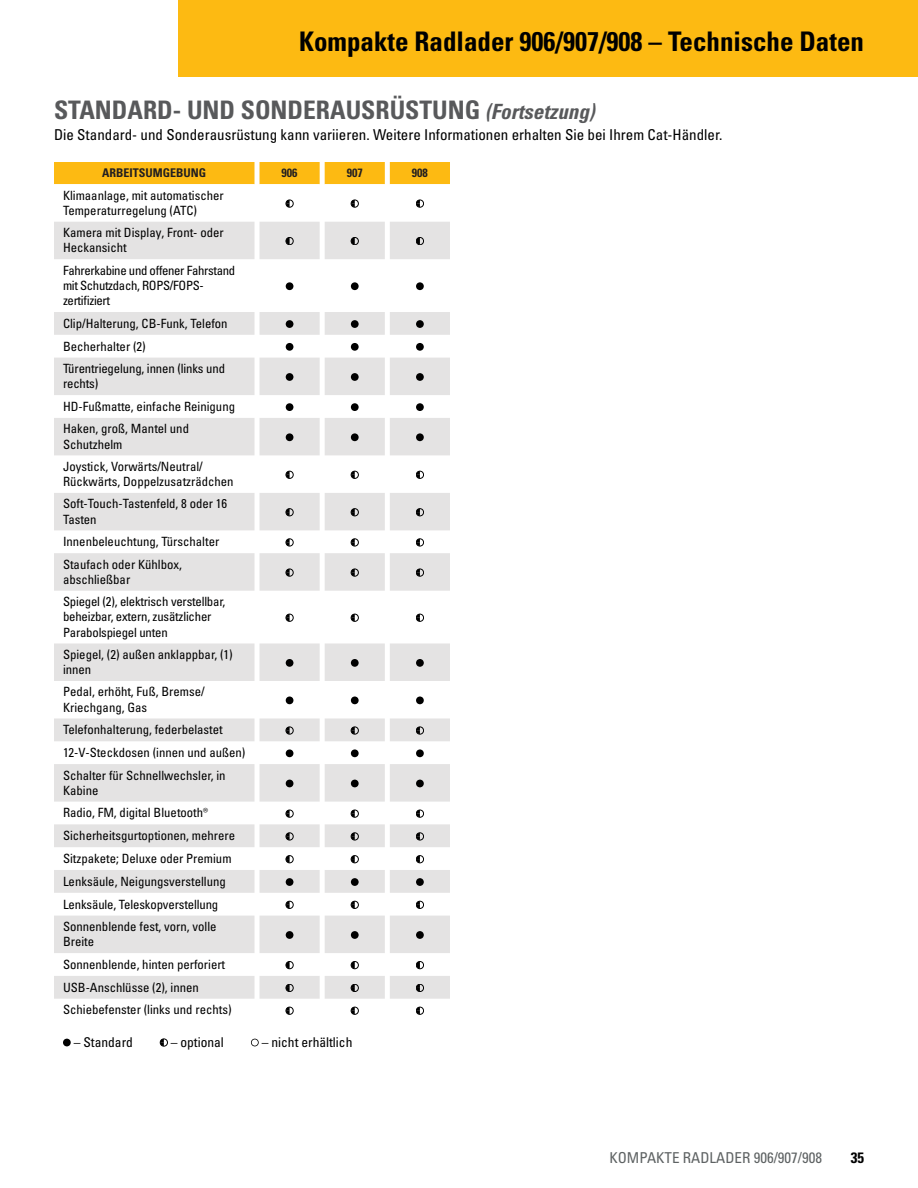
<style>
.page{position:relative;width:918px;height:1188px;background:#fff}
.page>*{position:absolute;margin:0;border:0;box-sizing:border-box;transform-origin:0 0}
.t1{font:700 condensed 27px "Univers LT Std";color:#000}
.t2{font:25.5px "Univers LTCYR 67 Bold Cond";color:#58595b}
.t3{font:condensed 15px "Univers LTCYR 57";color:#000}
.t4{font:condensed 15px "Univers LTCYR 57";color:#5e6263}
.t5{font:15px "Univers LTCYR 67 Bold Cond";color:#000}
.t6{font:condensed 13.5px "Univers LTCYR 57";color:#000}
.t7{font:condensed 12.75px/22.6px "Univers LTCYR 57";color:#000}
.t8{font:condensed 12.75px/15.3px "Univers LTCYR 57";letter-spacing:-.025em;color:#000}
.t9{font:12px "Univers LTCYR 67 Bold Cond";color:#221f20}
.s1{font-family:"Univers LTCYR 67 Bold Cond Obl";font-size:21px}
</style>
<div class="page">
<div style="left:54px;top:162px;width:396px;height:22px;background:#fdba12"></div>
<svg style="left:54px;top:222px;width:396px;height:777px;fill:#e9e8e8"></svg>
<svg style="left:286px;top:200px;width:7px;height:7px"></svg>
<svg style="left:351px;top:200px;width:8px;height:7px"></svg>
<svg style="left:416px;top:200px;width:8px;height:7px"></svg>
<svg style="left:286px;top:237px;width:7px;height:8px"></svg>
<svg style="left:351px;top:237px;width:8px;height:8px"></svg>
<svg style="left:416px;top:237px;width:8px;height:8px"></svg>
<svg style="left:286px;top:282px;width:7px;height:8px"></svg>
<svg style="left:351px;top:282px;width:8px;height:8px"></svg>
<svg style="left:416px;top:282px;width:8px;height:8px"></svg>
<svg style="left:286px;top:320px;width:7px;height:8px"></svg>
<svg style="left:351px;top:320px;width:8px;height:8px"></svg>
<svg style="left:416px;top:320px;width:8px;height:8px"></svg>
<svg style="left:286px;top:343px;width:7px;height:8px"></svg>
<svg style="left:351px;top:343px;width:8px;height:8px"></svg>
<svg style="left:416px;top:343px;width:8px;height:8px"></svg>
<svg style="left:286px;top:373px;width:7px;height:8px"></svg>
<svg style="left:351px;top:373px;width:8px;height:8px"></svg>
<svg style="left:416px;top:373px;width:8px;height:8px"></svg>
<svg style="left:286px;top:403px;width:7px;height:8px"></svg>
<svg style="left:351px;top:403px;width:8px;height:8px"></svg>
<svg style="left:416px;top:403px;width:8px;height:8px"></svg>
<svg style="left:286px;top:433px;width:7px;height:8px"></svg>
<svg style="left:351px;top:433px;width:8px;height:8px"></svg>
<svg style="left:416px;top:433px;width:8px;height:8px"></svg>
<svg style="left:286px;top:471px;width:7px;height:8px"></svg>
<svg style="left:351px;top:471px;width:8px;height:8px"></svg>
<svg style="left:416px;top:471px;width:8px;height:8px"></svg>
<svg style="left:286px;top:508px;width:7px;height:8px"></svg>
<svg style="left:351px;top:508px;width:8px;height:8px"></svg>
<svg style="left:416px;top:508px;width:8px;height:8px"></svg>
<svg style="left:286px;top:539px;width:7px;height:7px"></svg>
<svg style="left:351px;top:539px;width:8px;height:7px"></svg>
<svg style="left:416px;top:539px;width:8px;height:7px"></svg>
<svg style="left:286px;top:569px;width:7px;height:7px"></svg>
<svg style="left:351px;top:569px;width:8px;height:7px"></svg>
<svg style="left:416px;top:569px;width:8px;height:7px"></svg>
<svg style="left:286px;top:614px;width:7px;height:8px"></svg>
<svg style="left:351px;top:614px;width:8px;height:8px"></svg>
<svg style="left:416px;top:614px;width:8px;height:8px"></svg>
<svg style="left:286px;top:659px;width:7px;height:8px"></svg>
<svg style="left:351px;top:659px;width:8px;height:8px"></svg>
<svg style="left:416px;top:659px;width:8px;height:8px"></svg>
<svg style="left:286px;top:697px;width:7px;height:7px"></svg>
<svg style="left:351px;top:697px;width:8px;height:7px"></svg>
<svg style="left:416px;top:697px;width:8px;height:7px"></svg>
<svg style="left:286px;top:727px;width:7px;height:7px"></svg>
<svg style="left:351px;top:727px;width:8px;height:7px"></svg>
<svg style="left:416px;top:727px;width:8px;height:7px"></svg>
<svg style="left:286px;top:749px;width:7px;height:8px"></svg>
<svg style="left:351px;top:749px;width:8px;height:8px"></svg>
<svg style="left:416px;top:749px;width:8px;height:8px"></svg>
<svg style="left:286px;top:780px;width:7px;height:7px"></svg>
<svg style="left:351px;top:780px;width:8px;height:7px"></svg>
<svg style="left:416px;top:780px;width:8px;height:7px"></svg>
<svg style="left:286px;top:810px;width:7px;height:8px"></svg>
<svg style="left:351px;top:810px;width:8px;height:8px"></svg>
<svg style="left:416px;top:810px;width:8px;height:8px"></svg>
<svg style="left:286px;top:833px;width:7px;height:7px"></svg>
<svg style="left:351px;top:833px;width:8px;height:7px"></svg>
<svg style="left:416px;top:833px;width:8px;height:7px"></svg>
<svg style="left:286px;top:855px;width:7px;height:8px"></svg>
<svg style="left:351px;top:855px;width:8px;height:8px"></svg>
<svg style="left:416px;top:855px;width:8px;height:8px"></svg>
<svg style="left:286px;top:878px;width:7px;height:8px"></svg>
<svg style="left:351px;top:878px;width:8px;height:8px"></svg>
<svg style="left:416px;top:878px;width:8px;height:8px"></svg>
<svg style="left:286px;top:901px;width:7px;height:8px"></svg>
<svg style="left:351px;top:901px;width:8px;height:8px"></svg>
<svg style="left:416px;top:901px;width:8px;height:8px"></svg>
<svg style="left:286px;top:931px;width:7px;height:8px"></svg>
<svg style="left:351px;top:931px;width:8px;height:8px"></svg>
<svg style="left:416px;top:931px;width:8px;height:8px"></svg>
<svg style="left:286px;top:961px;width:7px;height:8px"></svg>
<svg style="left:351px;top:961px;width:8px;height:8px"></svg>
<svg style="left:416px;top:961px;width:8px;height:8px"></svg>
<svg style="left:286px;top:984px;width:7px;height:8px"></svg>
<svg style="left:351px;top:984px;width:8px;height:8px"></svg>
<svg style="left:416px;top:984px;width:8px;height:8px"></svg>
<svg style="left:286px;top:1007px;width:7px;height:8px"></svg>
<svg style="left:351px;top:1007px;width:8px;height:8px"></svg>
<svg style="left:416px;top:1007px;width:8px;height:8px"></svg>
<svg style="left:63px;top:1039px;width:8px;height:7px"></svg>
<svg style="left:160px;top:1039px;width:8px;height:7px"></svg>
<svg style="left:251px;top:1039px;width:8px;height:7px"></svg>
<div style="left:178px;top:0;width:740px;height:76px;background:#fdba12"></div>
<h1 class="t1" style="left:299px;top:25px;width:566px">Kompakte Radlader 906/907/908 – Technische Daten</h1>
<h2 class="t2" style="left:54px;top:95px;width:542px">STANDARD- UND SONDERAUSRÜSTUNG <span class="s1">(Fortsetzung)</span></h2>
<p class="t3" style="left:54px;top:126px;width:670px">Die Standard- und Sonderausrüstung kann variieren. Weitere Informationen erhalten Sie bei Ihrem Cat-Händler.</p>
<p class="t9" style="left:102px;top:166px;width:106px">ARBEITSUMGEBUNG</p>
<p class="t9" style="left:282px;top:166px;width:17px">906</p>
<p class="t9" style="left:347px;top:166px;width:17px">907</p>
<p class="t9" style="left:412px;top:166px;width:17px">908</p>
<p class="t7" style="left:63px;top:187px;width:162px;line-height:15.3px">Klimaanlage, mit automatischer<br>Temperaturregelung (ATC)</p>
<p class="t7" style="left:63px;top:225px;width:162px;line-height:15.3px">Kamera mit Display, Front- oder<br>Heckansicht</p>
<p class="t8" style="left:63px;top:262px;width:174px">Fahrerkabine und offener Fahrstand mit Schutzdach, ROPS/FOPS&shy;zertifiziert</p>
<p class="t7" style="left:63px;top:312px;width:166px">Clip/Halterung, CB-Funk, Telefon<br>Becherhalter (2)<br>Türentriegelung, innen (links und</p>
<p class="t7" style="left:63px;top:372px;width:174px">rechts)<br>HD-Fußmatte, einfache Reinigung<br>Haken, groß, Mantel und</p>
<p class="t7" style="left:63px;top:433px;width:141px;line-height:22.2px">Schutzhelm<br>Joystick, Vorwärts/Neutral/</p>
<p class="t7" style="left:63px;top:470px;width:172px;line-height:22.2px">Rückwärts, Doppelzusatzrädchen<br>Soft-Touch-Tastenfeld, 8 oder 16</p>
<p class="t7" style="left:63px;top:508px;width:158px">Tasten<br>Innenbeleuchtung, Türschalter<br>Staufach oder Kühlbox,</p>
<p class="t7" style="left:63px;top:568px;width:164px;line-height:22.2px">abschließbar<br>Spiegel (2), elektrisch verstellbar,</p>
<p class="t7" style="left:63px;top:609px;width:150px;line-height:15.3px">beheizbar, extern, zusätzlicher<br>Parabolspiegel unten</p>
<p class="t7" style="left:63px;top:646px;width:171px;line-height:15.3px">Spiegel, (2) außen anklappbar, (1) innen</p>
<p class="t7" style="left:63px;top:684px;width:143px;line-height:15.3px">Pedal, erhöht, Fuß, Bremse/<br>Kriechgang, Gas</p>
<p class="t7" style="left:63px;top:718px;width:184px">Telefonhalterung, federbelastet<br>12-V-Steckdosen (innen und außen)<br>Schalter für Schnellwechsler, in</p>
<p class="t7" style="left:63px;top:779px;width:174px">Kabine<br>Radio, FM, digital Bluetooth®<br>Sicherheitsgurtoptionen, mehrere<br>Sitzpakete; Deluxe oder Premium<br>Lenksäule, Neigungsverstellung<br>Lenksäule, Teleskopverstellung<br>Sonnenblende fest, vorn, volle</p>
<p class="t7" style="left:63px;top:930px;width:170px">Breite<br>Sonnenblende, hinten perforiert<br>USB-Anschlüsse (2), innen<br>Schiebefenster (links und rechts)</p>
<p class="t6" style="left:74px;top:1033px;width:61px">– Standard</p>
<p class="t6" style="left:171px;top:1033px;width:55px">– optional</p>
<p class="t6" style="left:262px;top:1033px;width:92px">– nicht erhältlich</p>
<p class="t4" style="left:609px;top:1148px;width:214px">KOMPAKTE RADLADER 906/907/908</p>
<p class="t5" style="left:851px;top:1148px;width:15px">35</p>
</div>
